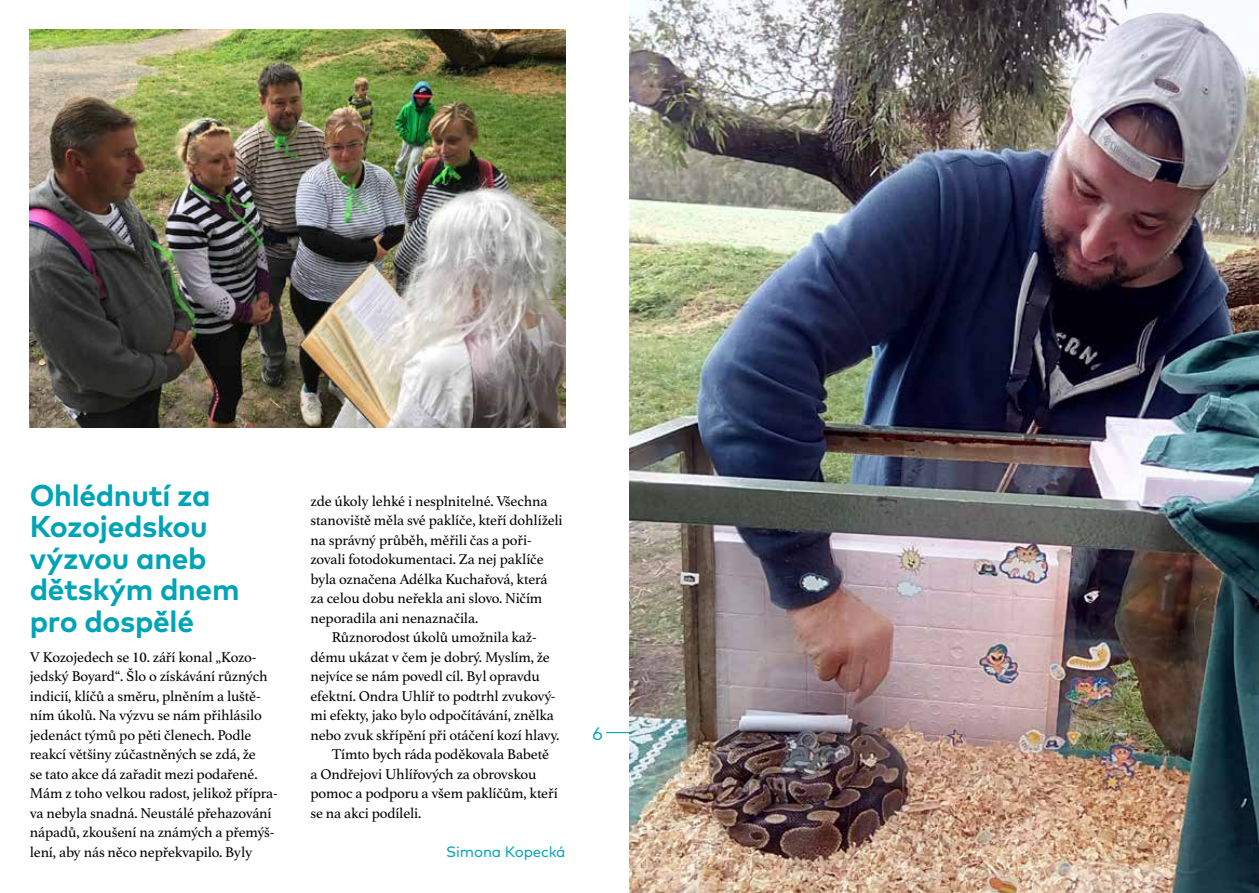
<style>
.page{position:relative;width:1259px;height:893px;background:#fff}
.page>*{position:absolute;margin:0;border:0;box-sizing:border-box;transform-origin:0 0}
.t1{font:700 30px/31.5px "Mark Pro";letter-spacing:-.01em;color:#00a4b7}
.t2{font:18px "Mark Pro";color:#00a4b7}
.t3{font:15px/19.5px "Athelas";letter-spacing:-.01em;color:#000}
.t4{font:15px "Mark Pro";letter-spacing:-.01em;color:#00a4b7}
</style>
<div class="page">
<hr style="left:606px;top:732px;width:46px;height:1px;background:#00a4b7">
<img style="left:629px;top:0;width:630px;height:893px">
<img style="left:30px;top:30px;width:536px;height:398px">
<h1 class="t1" style="left:30px;top:477px;width:211px">Ohlédnutí za<br>Kozojedskou výzvou aneb dětským dnem pro dospělé</h1>
<p class="t3" style="left:30px;top:647px;width:249px">V Kozojedech se 10. září konal „Kozo&shy;jedský Boyard“. Šlo o získávání různých indicií, klíčů a směru, plněním a luště&shy;ním úkolů. Na výzvu se nám přihlásilo jedenáct týmů po pěti členech. Podle reakcí většiny zúčastněných se zdá, že<br>se tato akce dá zařadit mezi podařené.<br>Mám z toho velkou radost, jelikož přípra&shy;va nebyla snadná. Neustálé přehazování nápadů, zkoušení na známých a přemýš&shy;lení, aby nás něco nepřekvapilo. Byly</p>
<p class="t3" style="left:310px;top:491px;width:239px">zde úkoly lehké i nesplnitelné. Všechna</p>
<p class="t3" style="left:310px;top:511px;width:254px">stanoviště měla své paklíče, kteří dohlíželi</p>
<p class="t3" style="left:310px;top:530px;width:223px">na správný průběh, měřili čas a poři-</p>
<p class="t3" style="left:310px;top:550px;width:235px">zovali fotodokumentaci. Za nej paklíče</p>
<p class="t3" style="left:310px;top:569px;width:238px">byla označena Adélka Kuchařová, která</p>
<p class="t3" style="left:310px;top:589px;width:233px">za celou dobu neřekla ani slovo. Ničím</p>
<p class="t3" style="left:310px;top:608px;width:169px">neporadila ani nenaznačila.</p>
<p class="t3" style="left:332px;top:628px;width:206px">Různorodost úkolů umožnila kaž-</p>
<p class="t3" style="left:310px;top:647px;width:241px">dému ukázat v čem je dobrý. Myslím, že</p>
<p class="t3" style="left:310px;top:667px;width:231px">nejvíce se nám povedl cíl. Byl opravdu</p>
<p class="t3" style="left:310px;top:686px;width:247px">efektní. Ondra Uhlíř to podtrhl zvukový-</p>
<p class="t3" style="left:310px;top:706px;width:245px">mi efekty, jako bylo odpočítávání, znělka</p>
<p class="t3" style="left:310px;top:725px;width:250px">nebo zvuk skřípění při otáčení kozí hlavy.</p>
<p class="t3" style="left:332px;top:745px;width:219px">Tímto bych ráda poděkovala Babetě</p>
<p class="t3" style="left:310px;top:764px;width:227px">a Ondřejovi Uhlířových za obrovskou</p>
<p class="t3" style="left:310px;top:784px;width:249px">pomoc a podporu a všem paklíčům, kteří</p>
<p class="t3" style="left:310px;top:803px;width:112px">se na akci podíleli.</p>
<p class="t4" style="left:446px;top:840px;width:121px">Simona Kopecká</p>
<p class="t2" style="left:592px;top:720px;width:12px">6</p>
</div>
